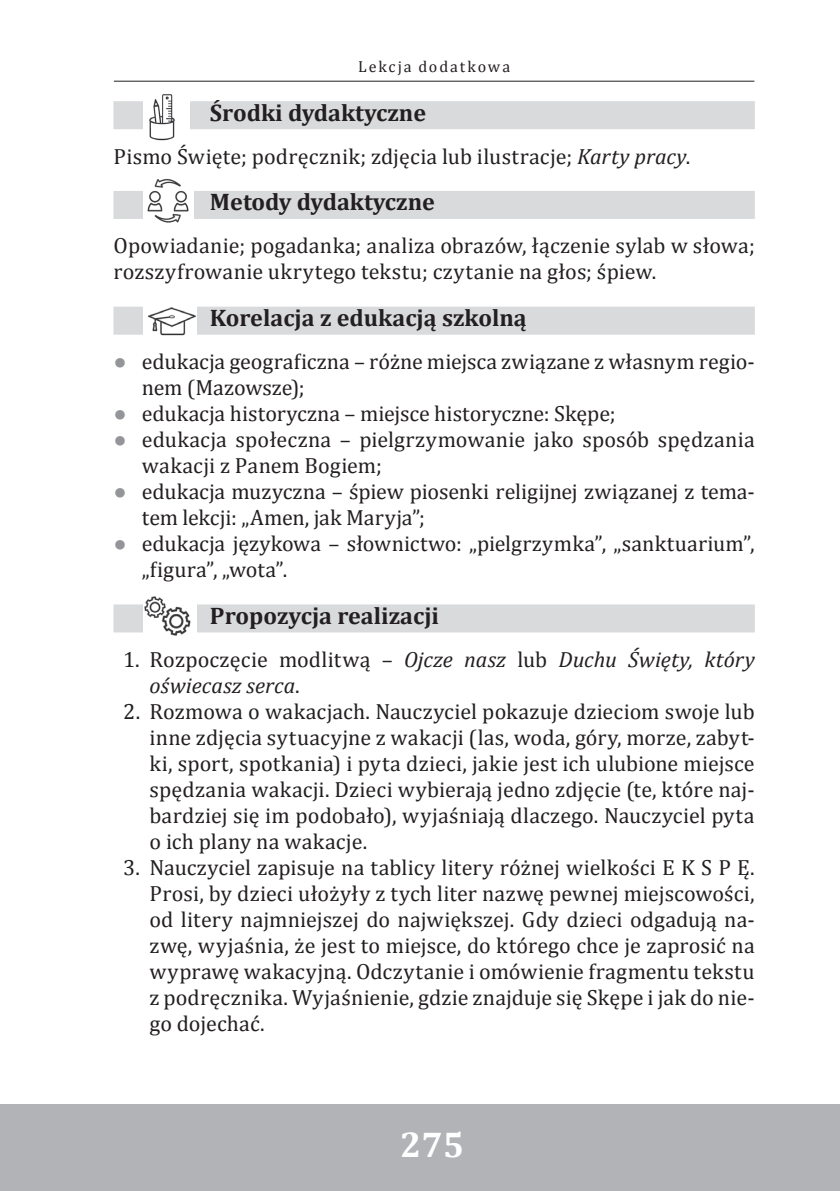
<style>
.page{position:relative;width:840px;height:1191px;background:#fff}
.page>*{position:absolute;margin:0;border:0;box-sizing:border-box;transform-origin:0 0}
.t1{font:700 36px "Cambria";color:#fff}
.t2{font:700 24px "Cambria";color:#231f20}
.t3{font:22px/26px "Cambria";letter-spacing:.005em;color:#231f20}
.t4{font:italic 22px/26px "Cambria";letter-spacing:.005em;color:#231f20}
.t5{font:16px "Cambria";letter-spacing:.115em;color:#231f20}
.s1{font-style:italic}
.s2{font-family:"Arial";color:#939598}
.s3{font-style:normal}
</style>
<div class="page">
<hr style="left:0;top:1104px;width:1px;height:87px;background:#b2b3b7">
<div style="left:1px;top:1104px;width:838px;height:87px;background:#b2b3b7"></div>
<hr style="left:114px;top:81px;width:640px;height:1px;background:#231f20">
<div style="left:113px;top:101px;width:641px;height:28px;background:#d9dadc"></div>
<div style="left:113px;top:191px;width:641px;height:28px;background:#d9dadc"></div>
<div style="left:113px;top:307px;width:641px;height:28px;background:#d9dadc"></div>
<div style="left:113px;top:604px;width:641px;height:28px;background:#d9dadc"></div>
<div style="left:143px;top:93px;width:47px;height:49px;background:#fff"></div>
<img style="left:149px;top:94px;width:26px;height:47px">
<div style="left:143px;top:178px;width:50px;height:46px;background:#fff"></div>
<img style="left:147px;top:179px;width:42px;height:44px">
<div style="left:143px;top:300px;width:53px;height:46px;background:#fff"></div>
<img style="left:148px;top:307px;width:48px;height:28px">
<div style="left:143px;top:596px;width:53px;height:43px;background:#fff"></div>
<img style="left:144px;top:596px;width:47px;height:40px">
<p class="t5" style="left:358px;top:57px;width:153px">Lekcja dodatkowa</p>
<p class="t2" style="left:210px;top:96px;width:218px">Środki dydaktyczne</p>
<p class="t3" style="left:113px;top:143px;width:578px">Pismo Święte; podręcznik; zdjęcia lub ilustracje; <span class="s1">Karty pracy</span>.</p>
<p class="t2" style="left:210px;top:185px;width:226px">Metody dydaktyczne</p>
<p class="t3" style="left:113px;top:233px;width:642px">Opowiadanie; pogadanka; analiza obrazów, łączenie sylab w słowa; rozszyfrowanie ukrytego tekstu; czytanie na głos; śpiew.</p>
<p class="t2" style="left:210px;top:301px;width:318px">Korelacja z edukacją szkolną</p>
<p class="t3" style="left:142px;top:348px;width:614px;text-indent:-28px"><span class="s2">●</span> edukacja geograficzna – różne miejsca związane z własnym regio&shy;nem (Mazowsze);</p>
<p class="t3" style="left:113px;top:400px;width:503px"><span class="s2">●</span> edukacja historyczna – miejsce historyczne: Skępe;</p>
<p class="t3" style="left:142px;top:426px;width:614px;text-indent:-28px"><span class="s2">●</span> edukacja społeczna – pielgrzymowanie jako sposób spędzania wakacji z Panem Bogiem;</p>
<p class="t3" style="left:142px;top:478px;width:614px;text-indent:-28px"><span class="s2">●</span> edukacja muzyczna – śpiew piosenki religijnej związanej z tema&shy;tem lekcji: „Amen, jak Maryja”;</p>
<p class="t3" style="left:142px;top:530px;width:614px;text-indent:-28px"><span class="s2">●</span> edukacja językowa – słownictwo: „pielgrzymka”, „sanktuarium”, „figura”, „wota”.</p>
<p class="t2" style="left:210px;top:599px;width:230px">Propozycja realizacji</p>
<p class="t4" style="left:149px;top:645px;width:606px;text-indent:-26px"><span class="s3">1. Rozpoczęcie modlitwą –</span> Ojcze nasz <span class="s3">lub</span> Duchu Święty, który oświecasz serca<span class="s3">.</span></p>
<p class="t3" style="left:149px;top:698px;width:606px;text-align:justify;text-indent:-26px">2. Rozmowa o wakacjach. Nauczyciel pokazuje dzieciom swoje lub inne zdjęcia sytuacyjne z wakacji (las, woda, góry, morze, zabyt&shy;ki, sport, spotkania) i pyta dzieci, jakie jest ich ulubione miejsce spędzania wakacji. Dzieci wybierają jedno zdjęcie (te, które naj&shy;bardziej się im podobało), wyjaśniają dlaczego. Nauczyciel pyta o ich plany na wakacje.</p>
<p class="t3" style="left:149px;top:854px;width:606px;text-align:justify;text-indent:-26px">3. Nauczyciel zapisuje na tablicy litery różnej wielkości E K S P Ę.<br>Prosi, by dzieci ułożyły z tych liter nazwę pewnej miejscowości, od litery najmniejszej do największej. Gdy dzieci odgadują na&shy;zwę, wyjaśnia, że jest to miejsce, do którego chce je zaprosić na wyprawę wakacyjną. Odczytanie i omówienie fragmentu tekstu z podręcznika. Wyjaśnienie, gdzie znajduje się Skępe i jak do nie&shy;go dojechać.</p>
<h1 class="t1" style="left:400px;top:1118px;width:65px">275</h1>
</div>
